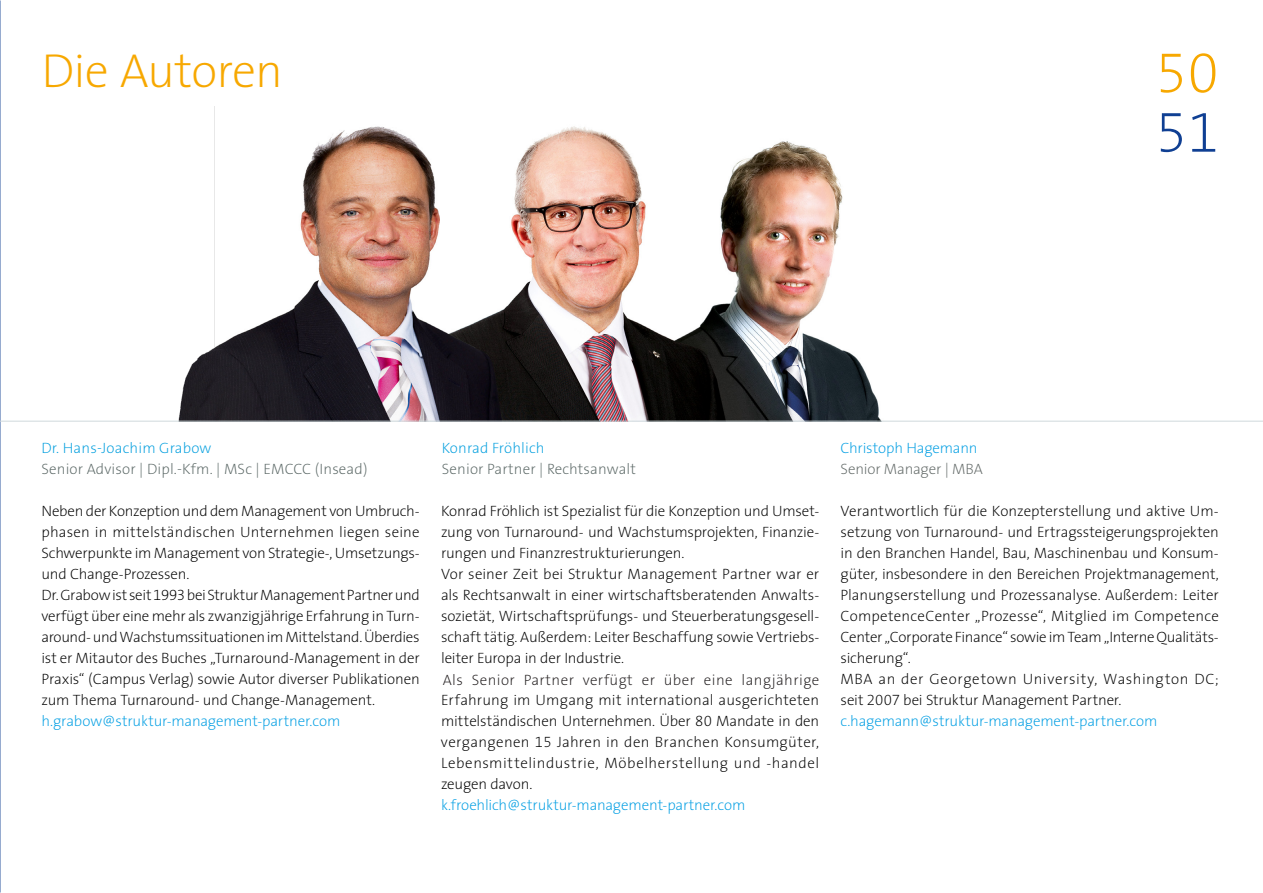
<style>
.page{position:relative;width:1263px;height:893px;background:#fff}
.page>*{position:absolute;margin:0;border:0;box-sizing:border-box;transform-origin:0 0}
.t1{font:57px "The Sans Extra Light Expert";color:#f7a800}
.t2{font:57px "The Sans Extra Light Expert";color:#0f3f93}
.t3{font:200 48px "The Sans";letter-spacing:-.02em;color:#f7a800}
.t4{font:200 15px/21px "The Sans";letter-spacing:-.01em;color:#000}
.t5{font:200 15px "The Sans";letter-spacing:-.015em;color:#009ee3}
.t6{font:200 15px "The Sans";letter-spacing:-.01em;color:#616866}
.t7{font:200 15px "The Sans";letter-spacing:.02em;color:#000}
.t8{font:200 15px "The Sans B2";letter-spacing:.01em;color:#5a6765}
.t9{font:200 15px "The Sans";letter-spacing:.035em;color:#000}
.t10{font:200 15px "The Sans";letter-spacing:.01em;color:#000}
.t11{font:200 15px "The Sans B2";letter-spacing:.03em;color:#231f20}
.t12{font:200 15px "The Sans B2";letter-spacing:.01em;color:#009ede}
.s1{font-family:"The Sans Extra Light Expert";font-weight:400}
.s2{color:#009ee3}
</style>
<div class="page">
<img style="left:151px;top:106px;width:791px;height:315px">
<hr style="left:0;top:421px;width:1262px;height:1px;background:#cfd9dc">
<h2 class="t3" style="left:41px;top:31px;width:243px">Die Autoren</h2>
<h1 class="t1" style="left:1155px;top:26px;width:65px">50</h1>
<h1 class="t2" style="left:1155px;top:85px;width:65px">51</h1>
<p class="t5" style="left:95px;top:436px;width:113px">-Joachim Grabow</p>
<p class="t6" style="left:41px;top:457px;width:273px">Partner | D pl.-Kfm. | MSc | EMCCC (Insead)</p>
<p class="t4" style="left:41px;top:500px;width:380px">Neben der Konzeption und dem Management von Umbruch&shy;phasen in mittelständischen Unternehmen liegen seine Schwerpunkte im Management von Strategie-, Umsetzungs&shy;und Change-Prozessen.<br>Dr. Grabow ist seit <span class="s1">1993</span> bei Struktur Management Partner und verfügt über eine mehr als zwanzigjährige Erfahrung in Turn&shy;around- und Wachstumssituationen im Mittelstand. Überdies ist er Mitautor des Buches „Turnaround-Management in der Praxis“ (Campus Verlag) sowie Autor diverser Publikationen zum Thema Turnaround- und Change-Management.</p>
<p class="t5" style="left:41px;top:708px;width:301px">h.grabow@struktur-management-partner.com</p>
<p class="t12" style="left:41px;top:440px;width:171px">Dr. Hans-Joachim Grabow</p>
<p class="t8" style="left:41px;top:461px;width:328px">Senior Advisor | Dipl.-Kfm. | MSc | EMCCC (Insead)</p>
<p class="t5" style="left:490px;top:436px;width:52px">Fröhlich</p>
<p class="t6" style="left:441px;top:457px;width:215px">Managing Partner | Rechtsanwalt</p>
<p class="t4" style="left:441px;top:500px;width:380px">Konrad Fröhlich ist Spezialist für die Konzeption und Umset-</p>
<p class="t4" style="left:441px;top:521px;width:380px">zung von Turnaround- und Wachstumsprojekten, Finanzie-</p>
<p class="t4" style="left:441px;top:542px;width:245px">rungen und Finanzrestrukturierungen.</p>
<p class="t4" style="left:441px;top:563px;width:380px">Vor seiner Zeit bei Struktur Management Partner war er</p>
<p class="t4" style="left:441px;top:584px;width:380px">als Rechtsanwalt in einer wirtschaftsberatenden Anwalts-</p>
<p class="t4" style="left:441px;top:605px;width:380px">sozietät, Wirtschaftsprüfungs- und Steuerberatungsgesell-</p>
<p class="t4" style="left:441px;top:626px;width:380px">schaft tätig. Außerdem: Leiter Beschaffung sowie Vertriebs-</p>
<p class="t4" style="left:441px;top:647px;width:185px">leiter Europa in der Industrie.</p>
<p class="t7" style="left:455px;top:666px;width:283px">s Ma aging Partner verfügt er über eine</p>
<p class="t10" style="left:441px;top:687px;width:380px">Erfahrung im Umgang mit international ausgerichteten</p>
<p class="t4" style="left:441px;top:710px;width:380px">mittelständischen Unternehmen. Über <span class="s1">80</span> Mandate in den</p>
<p class="t7" style="left:441px;top:729px;width:380px">vergangenen <span class="s1">15</span> Jahren in den Branchen Konsumgüter,</p>
<p class="t9" style="left:441px;top:750px;width:380px">Lebensmittelindustrie, Möbelherstellung und -handel</p>
<p class="t4" style="left:441px;top:773px;width:93px">zeugen davon.</p>
<p class="t5" style="left:441px;top:792px;width:306px">k.froehlich@struktur-management-partner.com</p>
<p class="t12" style="left:442px;top:440px;width:104px">Konrad Fröhlich</p>
<p class="t8" style="left:442px;top:461px;width:196px">Senior Partner | Rechtsanwalt</p>
<p class="t11" style="left:443px;top:672px;width:378px">Als Senior Partner verfügt er über eine langjährige</p>
<p class="t5" style="left:840px;top:436px;width:138px">Christoph Hagemann</p>
<p class="t6" style="left:840px;top:457px;width:144px">Senior Manager | MBA</p>
<p class="t4" style="left:840px;top:500px;width:380px">Verantwortlich für die Konzepterstellung und aktive Um&shy;setzung von Turnaround- und Ertragssteigerungsprojekten in den Branchen Handel, Bau, Maschinenbau und Konsum&shy;güter, insbesondere in den Bereichen Projektmanagement, Planungserstellung und Prozessanalyse. Außerdem: Leiter CompetenceCenter „Prozesse“, Mitglied im Competence Center „Corporate Finance“ sowie im Team „Interne Qualitäts&shy;sicherung“.<br>MBA an der Georgetown University, Washington DC; seit <span class="s1">2007</span> bei Struktur Management Partner. <span class="s2">c.hagemann@struktur-management-partner.com</span></p>
</div>
